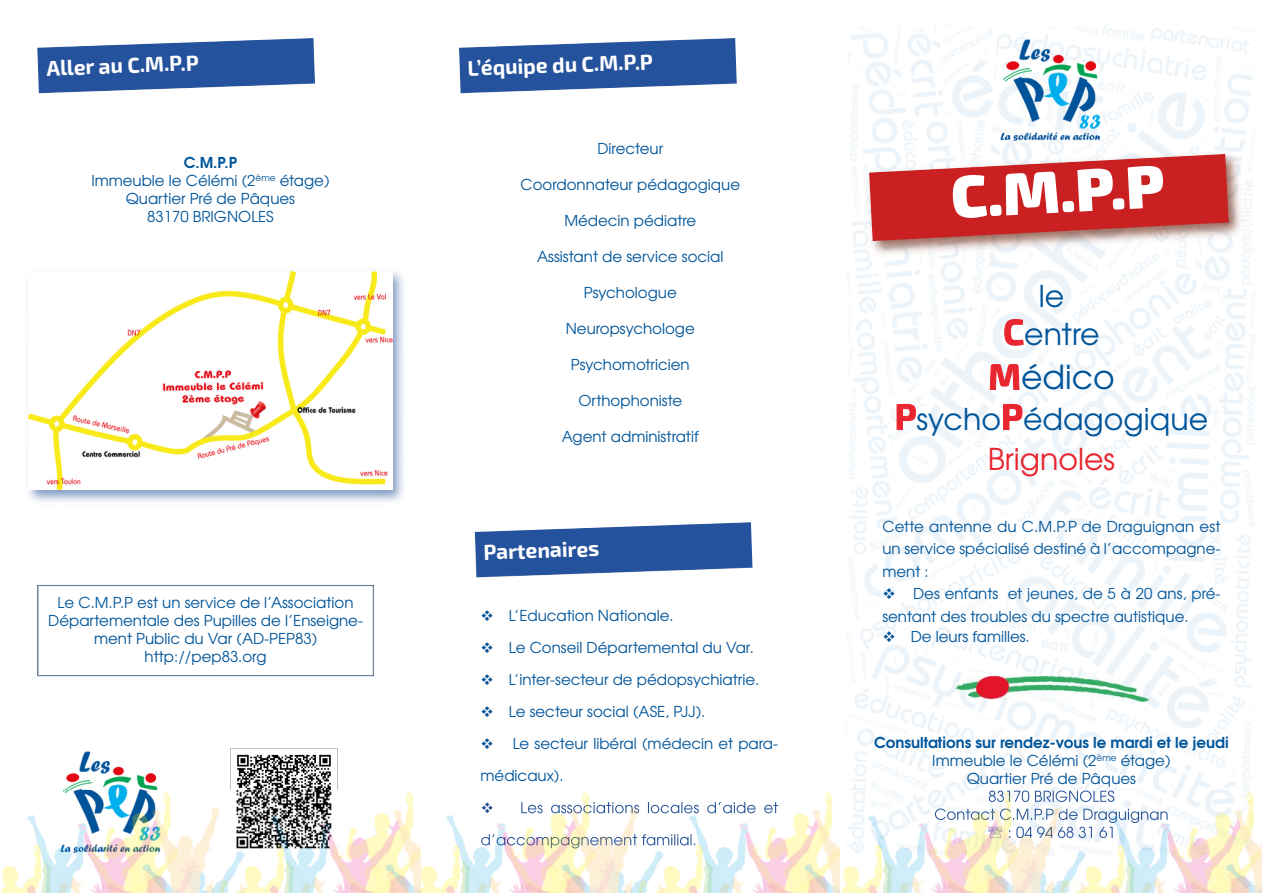
<style>
.page{position:relative;width:1263px;height:893px;background:#fff}
.page>*{position:absolute;margin:0;border:0;box-sizing:border-box;transform-origin:0 0}
.t1{font:900 60px "Exo 2";color:#fff}
.t2{font:33px "Te X Gyre Adventor";color:#00559b}
.t3{font:30px/38px "Te X Gyre Adventor";color:#00559b;text-align:center}
.t4{font:700 21px "Exo 2";color:#fff}
.t5{font:15px/18px "Te X Gyre Adventor";color:#00559b}
.t6{font:700 15px/18px "Te X Gyre Adventor";color:#00559b;text-align:center}
.s1{font-weight:700}
.s2{font-family:"Exo 2";font-weight:700;font-size:36px;color:#e9252f}
.s3{color:#e9252f}
.s4{font-weight:400}
</style>
<div class="page">
<img style="left:459px;top:38px;width:278px;height:55px">
<img style="left:842px;top:25px;width:419px;height:868px">
<img style="left:997px;top:36px;width:106px;height:106px">
<img style="left:475px;top:522px;width:277px;height:55px">
<img style="left:37px;top:38px;width:278px;height:55px">
<img style="left:28px;top:271px;width:376px;height:231px">
<img style="left:29px;top:272px;width:363px;height:218px">
<svg style="left:37px;top:585px;width:337px;height:91px"></svg>
<img style="left:62px;top:751px;width:96px;height:40px">
<img style="left:236px;top:754px;width:96px;height:37px">
<img style="left:956px;top:676px;width:193px;height:25px">
<img style="left:2px;top:791px;width:838px;height:102px">
<img style="left:231px;top:791px;width:106px;height:64px">
<svg style="left:482px;top:802px;width:11px;height:11px"></svg>
<img style="left:521px;top:802px;width:257px;height:11px">
<img style="left:481px;top:834px;width:214px;height:14px">
<img style="left:421px;top:791px;width:1px;height:102px">
<img style="left:989px;top:791px;width:125px;height:11px">
<img style="left:935px;top:808px;width:232px;height:12px">
<img style="left:1009px;top:827px;width:104px;height:11px">
<img style="left:862px;top:147px;width:387px;height:114px">
<img style="left:869px;top:154px;width:360px;height:87px">
<svg style="left:988px;top:827px;width:14px;height:11px"></svg>
<h3 class="t4" style="left:46px;top:54px;width:154px;rotate:-2deg">Aller au C.M.P.P</h3>
<h3 class="t4" style="left:467px;top:54px;width:187px;rotate:-2deg">L’équipe du C.M.P.P</h3>
<p class="t5" style="left:597px;top:139px;width:67px">Directeur</p>
<p class="t5" style="left:520px;top:175px;width:221px">Coordonnateur pédagogique</p>
<p class="t5" style="left:564px;top:211px;width:133px">Médecin pédiatre</p>
<p class="t5" style="left:537px;top:247px;width:188px">Assistant de service social</p>
<p class="t5" style="left:584px;top:283px;width:94px">Psychologue</p>
<p class="t5" style="left:566px;top:319px;width:130px">Neuropsychologe</p>
<p class="t5" style="left:571px;top:355px;width:120px">Psychomotricien</p>
<p class="t5" style="left:578px;top:391px;width:105px">Orthophoniste</p>
<p class="t5" style="left:562px;top:427px;width:138px">Agent administratif</p>
<p class="t5" style="left:91px;top:153px;width:240px;text-align:center"><span class="s1">C.M.P.P<br></span>Immeuble le Célémi (2<sup>ème</sup> étage)<br>Quartier Pré de Pâques<br>83170 BRIGNOLES</p>
<h1 class="t1" style="left:949px;top:157px;width:215px;rotate:-3deg">C.M.P.P</h1>
<h3 class="t3" style="left:1003px;top:275px;width:98px">le<br><span class="s2">C</span>entre</h3>
<h2 class="t2" style="left:988px;top:351px;width:128px"><span class="s2">M</span>édico</h2>
<h3 class="t3" style="left:894px;top:397px;width:315px;line-height:40px"><span class="s2">P</span>sycho<span class="s2">P</span>édagogique<br><span class="s3">Brignoles</span></h3>
<p class="t5" style="left:48px;top:593px;width:316px;text-align:center">Le C.M.P.P est un service de l’Association Départementale des Pupilles de l’Enseigne&shy;ment Public du Var (AD-PEP83) http://pep83.org</p>
<h3 class="t4" style="left:483px;top:539px;width:117px;rotate:-2deg">Partenaires</h3>
<p class="t5" style="left:480px;top:605px;width:195px">❖ L’Education Nationale.</p>
<p class="t5" style="left:480px;top:637px;width:275px">❖ Le Conseil Départemental du Var.</p>
<p class="t5" style="left:480px;top:669px;width:280px">❖ L’inter-secteur de pédopsychiatrie.</p>
<p class="t5" style="left:480px;top:701px;width:226px">❖ Le secteur social (ASE, PJJ).</p>
<p class="t5" style="left:480px;top:726px;width:299px;line-height:32.1px">❖ Le secteur libéral (médecin et para&shy;médicaux).</p>
<p class="t5" style="left:882px;top:514px;width:340px;line-height:22.5px;text-align:justify">Cette antenne du C.M.P.P de Draguignan est un service spécialisé destiné à l’accompagne&shy;ment :</p>
<p class="t5" style="left:882px;top:582px;width:340px;line-height:22.5px">❖ Des enfants et jeunes, de 5 à 20 ans, pré&shy;sentant des troubles du spectre autistique.</p>
<p class="t5" style="left:882px;top:627px;width:149px">❖ De leurs familles.</p>
<p class="t6" style="left:874px;top:732px;width:356px">Consultations sur rendez-vous le mardi et le jeudi<br><span class="s4">Immeuble le Célémi (2</span><sup>ème</sup> <span class="s4">étage)<br>Quartier Pré de Pâques</span></p>
</div>
